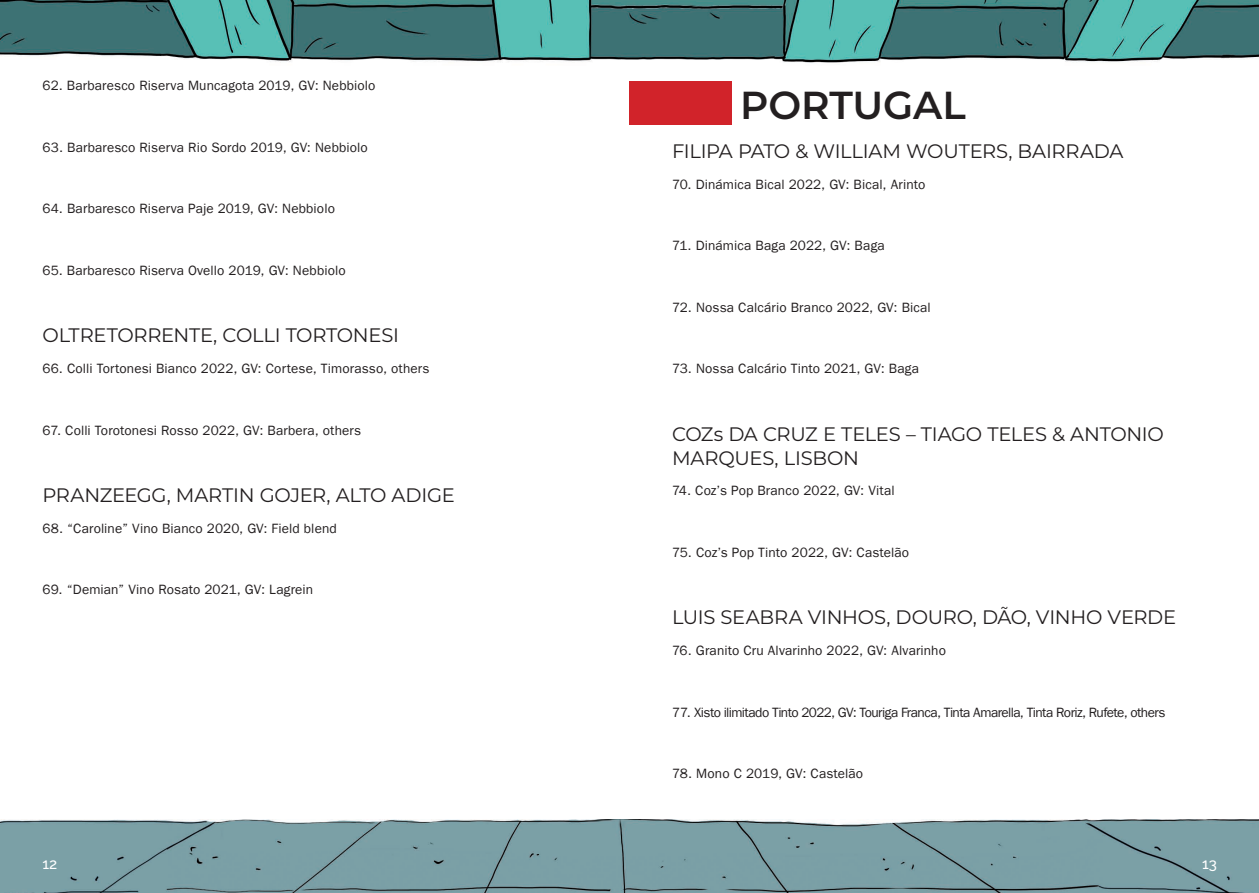
<style>
.page{position:relative;width:1259px;height:893px;background:#fff}
.page>*{position:absolute;margin:0;border:0;box-sizing:border-box;transform-origin:0 0}
.t1{font:600 39px "Montserrat";color:#231f20}
.t2{font:19.5px/24px "Montserrat";letter-spacing:-.01em;color:#231f20}
.t3{font:500 15px "Raleway";color:#fff}
.t4{font:13.5px "Franklin Gothic LT";letter-spacing:.005em;color:#231f20}
.t5{font:13.5px "Franklin Gothic LT";letter-spacing:-.045em;color:#231f20}
</style>
<div class="page">
<img style="left:0;top:819px;width:1259px;height:74px">
<img style="left:0;top:0;width:1259px;height:63px">
<div style="left:629px;top:81px;width:102px;height:43px;background:#d1232a"></div>
<p class="t4" style="left:43px;top:78px;width:334px">62. Barbaresco Riserva Muncagota 2019, GV: Nebbiolo</p>
<p class="t4" style="left:43px;top:139px;width:327px">63. Barbaresco Riserva Rio Sordo 2019, GV: Nebbiolo</p>
<p class="t4" style="left:43px;top:201px;width:294px">64. Barbaresco Riserva Paje 2019, GV: Nebbiolo</p>
<p class="t4" style="left:43px;top:262px;width:305px">65. Barbaresco Riserva Ovello 2019, GV: Nebbiolo</p>
<h2 class="t2" style="left:43px;top:323px;width:358px">OLTRETORRENTE, COLLI TORTONESI</h2>
<p class="t4" style="left:43px;top:361px;width:388px">66. Colli Tortonesi Bianco 2022, GV: Cortese, Timorasso, others</p>
<p class="t4" style="left:43px;top:422px;width:320px">67. Colli Torotonesi Rosso 2022, GV: Barbera, others</p>
<h2 class="t2" style="left:43px;top:483px;width:414px">PRANZEEGG, MARTIN GOJER, ALTO ADIGE</h2>
<p class="t4" style="left:43px;top:521px;width:296px">68. “Caroline” Vino Bianco 2020, GV: Field blend</p>
<p class="t4" style="left:43px;top:582px;width:272px">69. “Demian” Vino Rosato 2021, GV: Lagrein</p>
<h1 class="t1" style="left:740px;top:79px;width:227px">PORTUGAL</h1>
<h2 class="t2" style="left:672px;top:138px;width:453px">FILIPA PATO &amp; WILLIAM WOUTERS, BAIRRADA</h2>
<p class="t4" style="left:672px;top:176px;width:255px">70. Dinámica Bical 2022, GV: Bical, Arinto</p>
<p class="t4" style="left:672px;top:238px;width:214px">71. Dinámica Baga 2022, GV: Baga</p>
<p class="t4" style="left:672px;top:299px;width:260px">72. Nossa Calcário Branco 2022, GV: Bical</p>
<p class="t4" style="left:672px;top:361px;width:248px">73. Nossa Calcário Tinto 2021, GV: Baga</p>
<h2 class="t2" style="left:672px;top:421px;width:493px">COZs DA CRUZ E TELES – TIAGO TELES &amp; ANTONIO<br>MARQUES, LISBON</h2>
<p class="t4" style="left:672px;top:483px;width:224px">74. Coz’s Pop Branco 2022, GV: Vital</p>
<p class="t4" style="left:672px;top:544px;width:239px">75. Coz’s Pop Tinto 2022, GV: Castelão</p>
<h2 class="t2" style="left:672px;top:605px;width:506px">LUIS SEABRA VINHOS, DOURO, DÃO, VINHO VERDE</h2>
<p class="t4" style="left:672px;top:643px;width:275px">76. Granito Cru Alvarinho 2022, GV: Alvarinho</p>
<p class="t5" style="left:672px;top:704px;width:495px">77. Xisto ilimitado Tinto 2022, GV: Touriga Franca, Tinta Amarella, Tinta Roriz, Rufete, others</p>
<p class="t4" style="left:672px;top:766px;width:193px">78. Mono C 2019, GV: Castelão</p>
<p class="t3" style="left:43px;top:855px;width:16px">12</p>
<p class="t3" style="left:1202px;top:855px;width:16px">13</p>
</div>
